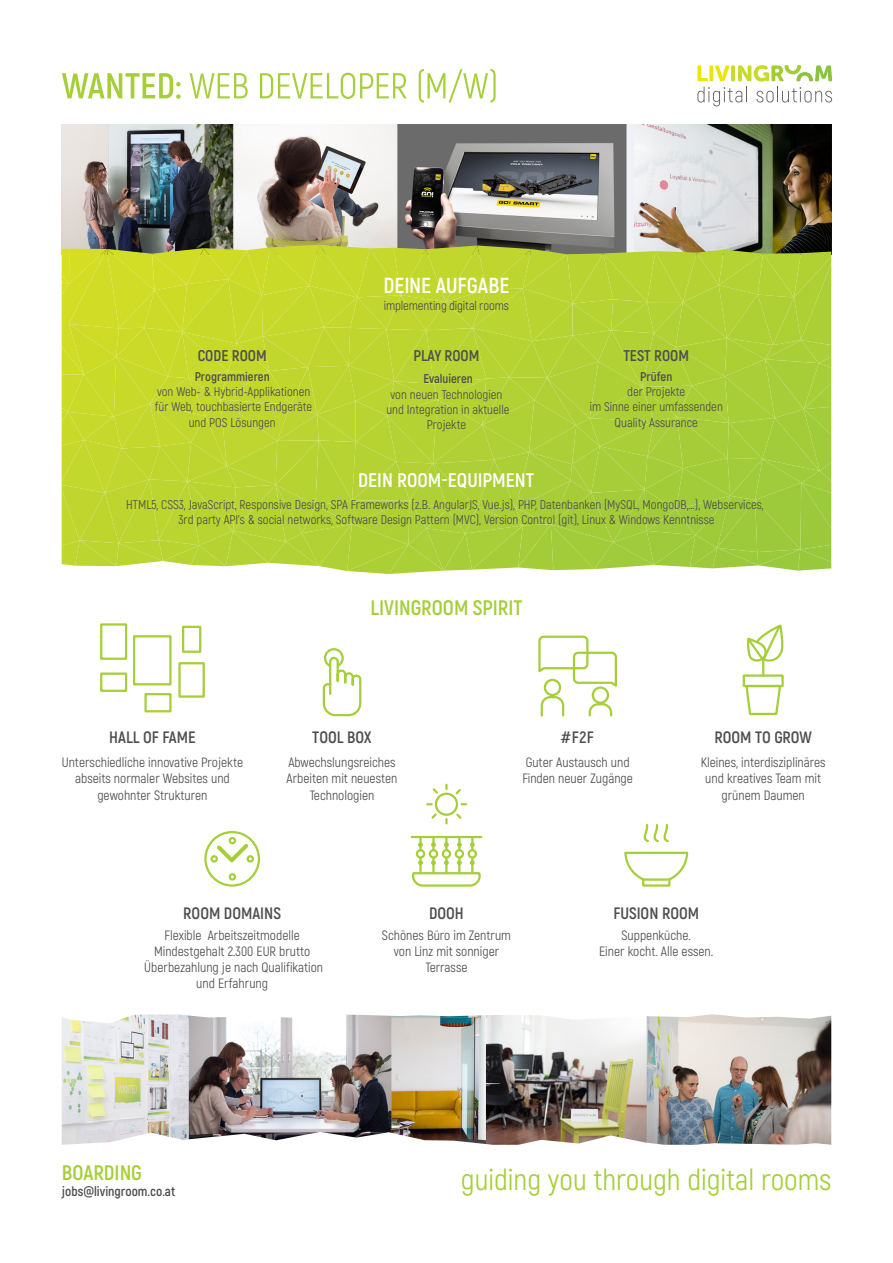
<style>
.page{position:relative;width:893px;height:1263px;background:#fff}
.page>*{position:absolute;margin:0;border:0;box-sizing:border-box;transform-origin:0 0}
.t1{font:29.7px "Akrobat";color:#a6ce39}
.t2{font:700 21.75px "Akrobat";letter-spacing:-.005em;color:#fff}
.t3{font:700 21px "Akrobat";color:#a6ce39}
.t4{font:700 19.65px "Akrobat";color:#fff}
.t5{font:700 16.5px "Akrobat";color:#4d4d4d}
.t6{font:700 15.45px "Akrobat";color:#4d4d4d}
.t7{font:13.5px/16.2px "Akrobat";color:#4d4d4d;text-align:center}
.t8{font:700 13.5px "Akrobat";color:#4d4d4d}
.t9{font:12.6px/15.1px "Akrobat";color:#4d4d4d;text-align:center}
.t10{font:700 12.6px "Akrobat";color:#4d4d4d}
</style>
<div class="page">
<img style="left:62px;top:124px;width:769px;height:121px">
<svg style="left:697px;top:65px;width:135px;height:41px"></svg>
<svg style="left:62px;top:73px;width:119px;height:26px"></svg>
<svg style="left:190px;top:73px;width:58px;height:25px"></svg>
<svg style="left:260px;top:73px;width:147px;height:26px"></svg>
<svg style="left:419px;top:69px;width:77px;height:34px"></svg>
<svg style="left:62px;top:245px;width:769px;height:329px;background:#b7d239"></svg>
<div style="left:100px;top:623px;width:27px;height:37px;border:2px solid #a6ce39"></div>
<div style="left:100px;top:672px;width:27px;height:20px;border:2px solid #a6ce39"></div>
<div style="left:144px;top:693px;width:28px;height:19px;border:2px solid #a6ce39"></div>
<div style="left:182px;top:626px;width:19px;height:27px;border:2px solid #a6ce39"></div>
<div style="left:178px;top:662px;width:27px;height:36px;border:2px solid #a6ce39"></div>
<div style="left:133px;top:635px;width:39px;height:50px;border:2px solid #a6ce39"></div>
<div style="left:204px;top:831px;width:56px;height:56px;border:2px solid #a6ce39;border-radius:50%"></div>
<div style="left:229px;top:837px;width:7px;height:7px;border:2px solid #a6ce39;border-radius:50%"></div>
<div style="left:229px;top:873px;width:7px;height:7px;border:2px solid #a6ce39;border-radius:50%"></div>
<div style="left:246px;top:855px;width:8px;height:8px;border:2px solid #a6ce39;border-radius:50%"></div>
<div style="left:210px;top:855px;width:8px;height:8px;border:2px solid #a6ce39;border-radius:50%"></div>
<svg style="left:217px;top:844px;width:31px;height:18px"></svg>
<hr style="left:412px;top:836px;width:69px;height:2px;background:#a6ce39">
<hr style="left:419px;top:837px;width:3px;height:35px;background:#a6ce39">
<div style="left:417px;top:850px;width:7px;height:7px;background:#fff;border-radius:50%"></div>
<div style="left:416px;top:849px;width:9px;height:9px;border:2px solid #a6ce39;border-radius:50%"></div>
<hr style="left:432px;top:837px;width:3px;height:35px;background:#a6ce39">
<div style="left:430px;top:850px;width:7px;height:7px;background:#fff;border-radius:50%"></div>
<div style="left:429px;top:849px;width:9px;height:9px;border:2px solid #a6ce39;border-radius:50%"></div>
<hr style="left:445px;top:837px;width:3px;height:35px;background:#a6ce39">
<div style="left:443px;top:850px;width:7px;height:7px;background:#fff;border-radius:50%"></div>
<div style="left:442px;top:849px;width:9px;height:9px;border:2px solid #a6ce39;border-radius:50%"></div>
<hr style="left:458px;top:837px;width:2px;height:35px;background:#a6ce39">
<svg style="left:457px;top:842px;width:5px;height:5px"></svg>
<div style="left:456px;top:850px;width:7px;height:7px;background:#fff;border-radius:50%"></div>
<div style="left:455px;top:849px;width:9px;height:9px;border:2px solid #a6ce39;border-radius:50%"></div>
<hr style="left:471px;top:837px;width:2px;height:35px;background:#a6ce39">
<svg style="left:470px;top:842px;width:5px;height:5px"></svg>
<svg style="left:412px;top:860px;width:69px;height:27px"></svg>
<div style="left:469px;top:850px;width:7px;height:7px;background:#fff;border-radius:50%"></div>
<div style="left:468px;top:849px;width:9px;height:9px;border:2px solid #a6ce39;border-radius:50%"></div>
<div style="left:435px;top:793px;width:23px;height:23px;border:2px solid #a6ce39;border-radius:50%"></div>
<svg style="left:432px;top:785px;width:29px;height:11px"></svg>
<svg style="left:445px;top:819px;width:3px;height:4px"></svg>
<svg style="left:454px;top:811px;width:8px;height:8px"></svg>
<svg style="left:431px;top:811px;width:8px;height:8px"></svg>
<svg style="left:538px;top:635px;width:79px;height:82px"></svg>
<div style="left:743px;top:674px;width:41px;height:13px;border:2px solid #a6ce39"></div>
<svg style="left:744px;top:684px;width:38px;height:32px"></svg>
<svg style="left:746px;top:624px;width:38px;height:54px"></svg>
<div style="left:324px;top:648px;width:20px;height:20px;border:2px solid #a6ce39;border-radius:50%"></div>
<svg style="left:322px;top:656px;width:40px;height:61px"></svg>
<svg style="left:643px;top:824px;width:26px;height:19px"></svg>
<svg style="left:624px;top:851px;width:65px;height:36px"></svg>
<hr style="left:643px;top:878px;width:26px;height:3px;background:#a6ce39">
<img style="left:62px;top:1014px;width:769px;height:131px">
<p class="t6" style="left:198px;top:346px;width:70px">CODE ROOM</p>
<p class="t10" style="left:195px;top:369px;width:76px">Programmieren</p>
<p class="t9" style="left:155px;top:384px;width:159px">von Web- &amp; Hybrid-Applikationen für Web, touchbasierte Endgeräte und POS Lösungen</p>
<h2 class="t2" style="left:384px;top:271px;width:127px">DEINE AUFGABE</h2>
<p class="t9" style="left:384px;top:298px;width:126px">implementing digital rooms</p>
<p class="t6" style="left:414px;top:346px;width:67px">PLAY ROOM</p>
<p class="t10" style="left:423px;top:371px;width:51px">Evaluieren</p>
<p class="t9" style="left:386px;top:387px;width:125px">von neuen Technologien und Integration in aktuelle<br>Projekte</p>
<p class="t6" style="left:623px;top:346px;width:67px">TEST ROOM</p>
<p class="t10" style="left:640px;top:369px;width:34px">Prüfen</p>
<p class="t9" style="left:590px;top:384px;width:135px">der Projekte<br>im Sinne einer umfassenden<br>Quality Assurance</p>
<h3 class="t4" style="left:358px;top:468px;width:177px">DEIN ROOM-EQUIPMENT</h3>
<p class="t9" style="left:126px;top:497px;width:639px">HTML5, CSS3, JavaScript, Responsive Design, SPA Frameworks (z.B. AngularJS, Vue.js), PHP, Datenbanken (MySQL, MongoDB,…), Webservices,<br>3rd party API’s &amp; social networks, Software Design Pattern (MVC), Version Control (git), Linux &amp; Windows Kenntnisse</p>
<h3 class="t3" style="left:371px;top:594px;width:153px">LIVINGROOM SPIRIT</h3>
<h3 class="t5" style="left:109px;top:727px;width:88px">HALL OF FAME</h3>
<h3 class="t5" style="left:312px;top:727px;width:61px">TOOL BOX</h3>
<h3 class="t5" style="left:561px;top:727px;width:35px">#F2F</h3>
<p class="t7" style="left:62px;top:754px;width:183px">Unterschiedliche innovative Projekte abseits normaler Websites und gewohnter Strukturen</p>
<p class="t7" style="left:287px;top:754px;width:112px">Abwechslungsreiches<br>Arbeiten mit neuesten<br>Technologien</p>
<p class="t7" style="left:522px;top:754px;width:112px;text-align:left">Guter Austausch und<br>Finden neuer Zugänge</p>
<h3 class="t5" style="left:714px;top:727px;width:99px">ROOM TO GROW</h3>
<p class="t7" style="left:701px;top:754px;width:127px">Kleines, interdisziplinäres und kreatives Team mit grünem Daumen</p>
<h3 class="t5" style="left:183px;top:903px;width:99px">ROOM DOMAINS</h3>
<h3 class="t5" style="left:429px;top:903px;width:36px">DOOH</h3>
<h3 class="t5" style="left:613px;top:903px;width:87px">FUSION ROOM</h3>
<p class="t7" style="left:144px;top:927px;width:180px">Flexible Arbeitszeitmodelle<br>Mindestgehalt 2.300 EUR brutto<br>Überbezahlung je nach Qualifikation und Erfahrung</p>
<p class="t7" style="left:382px;top:927px;width:131px">Schönes Büro im Zentrum von Linz mit sonniger<br>Terrasse</p>
<p class="t7" style="left:599px;top:927px;width:116px">Suppenküche.<br>Einer kocht. Alle essen.</p>
<h3 class="t3" style="left:62px;top:1160px;width:82px">BOARDING</h3>
<p class="t8" style="left:62px;top:1183px;width:115px">jobs@livingroom.co.at</p>
<h1 class="t1" style="left:461px;top:1162px;width:372px">guiding you through digital rooms</h1>
</div>
